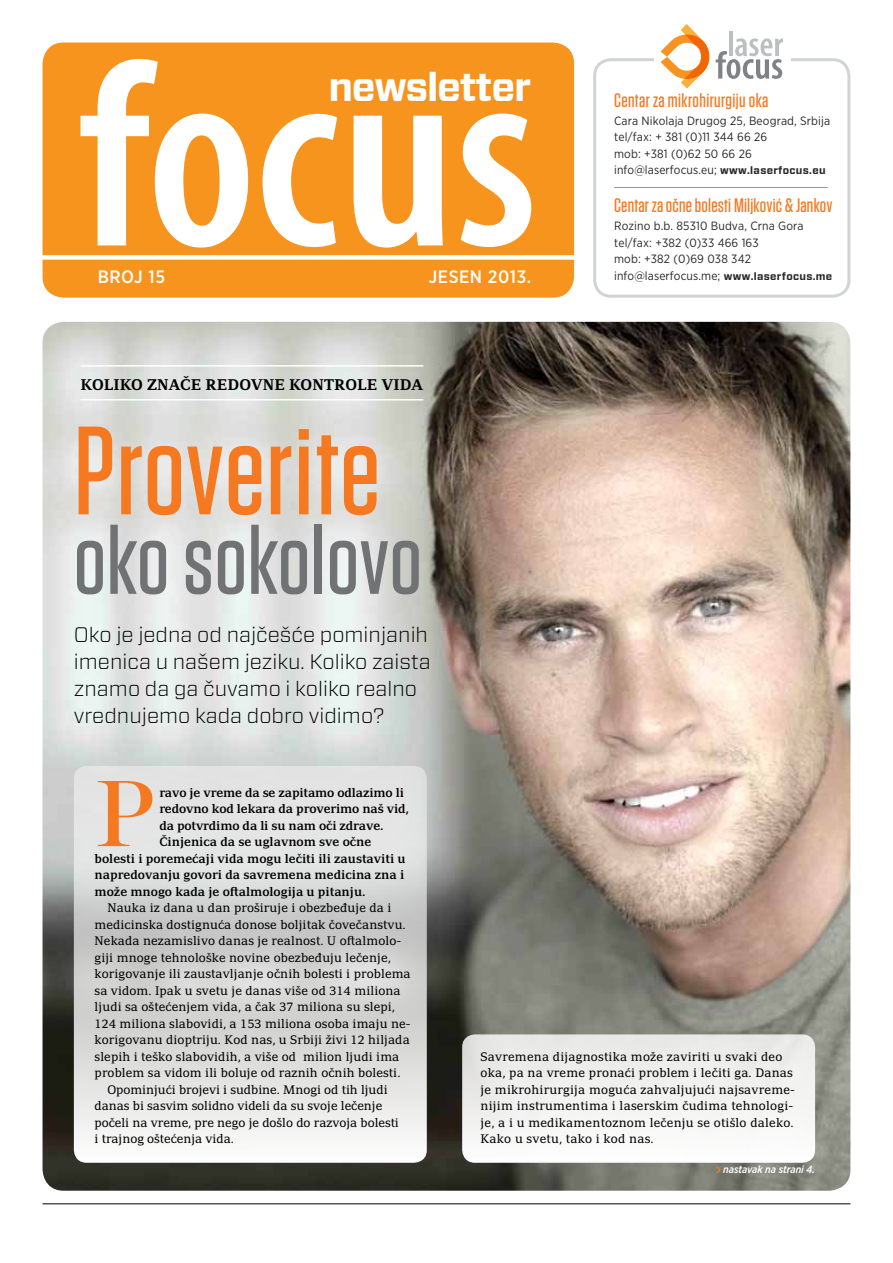
<style>
.page{position:relative;width:893px;height:1263px;background:#fff}
.page>*{position:absolute;margin:0;border:0;box-sizing:border-box;transform-origin:0 0}
.t1{font:500 125.4px "Tungsten";color:#f47920}
.t2{font:500 97.35px "Tungsten";color:#717273}
.t3{font:93.45px "Chronicle Display Semi";color:#f47920}
.t4{font:700 39.6px "Vitesse Sans";color:#fff}
.t5{font:300 21px/27px "Vitesse Sans";color:#000}
.t6{font:500 19.5px "Tungsten";letter-spacing:.01em;color:#f47920}
.t7{font:500 18px "Gotham Narrow";letter-spacing:.03em;color:#fff}
.t8{font:700 15px "PF Adamant Pro";letter-spacing:.01em;color:#000}
.t9{font:12px/16.5px "PF Adamant Pro";letter-spacing:.01em;color:#000}
.t10{font:600 12px "PF Adamant Pro";color:#000}
.t11{font:12px/16.5px "Gotham Narrow";letter-spacing:.01em;color:#292829}
.t12{font:italic 500 10.5px "Gotham Narrow";color:#fff}
.s1{font-family:"Vitesse Sans";font-weight:700;font-size:10.5px}
</style>
<div class="page">
<div style="left:593px;top:58px;width:257px;height:240px;border:3px solid #d1d3d4;border-radius:17px"></div>
<div style="left:654px;top:36px;width:136px;height:48px;background:#fff"></div>
<svg style="left:661px;top:24px;width:48px;height:65px"></svg>
<hr style="left:729px;top:31px;width:3px;height:25px;background:#bcbec0">
<svg style="left:716px;top:38px;width:67px;height:41px"></svg>
<hr style="left:614px;top:187px;width:214px;height:1px;background:#939598">
<div style="left:43px;top:43px;width:531px;height:255px;background:#f7941e;border-radius:21px"></div>
<svg style="left:81px;top:59px;width:167px;height:189px"></svg>
<svg style="left:263px;top:114px;width:74px;height:133px"></svg>
<svg style="left:354px;top:116px;width:89px;height:132px"></svg>
<svg style="left:461px;top:114px;width:70px;height:133px"></svg>
<div style="left:26px;top:255px;width:548px;height:5px;background:#fff"></div>
<img style="left:43px;top:322px;width:807px;height:869px">
<hr style="left:43px;top:1203px;width:807px;height:1px;background:#000">
<hr style="left:81px;top:365px;width:342px;height:2px;background:#fff">
<hr style="left:81px;top:399px;width:342px;height:1px;background:#fff">
<div style="left:462px;top:1034px;width:353px;height:129px;background:#f2f2f1;border-radius:13px"></div>
<svg style="left:74px;top:766px;width:353px;height:397px;background:#dddddc"></svg>
<svg style="left:717px;top:1167px;width:4px;height:6px"></svg>
<h3 class="t4" style="left:328px;top:61px;width:204px">newsletter</h3>
<h3 class="t6" style="left:614px;top:90px;width:156px">Centar za mikrohirurgiju oka</h3>
<p class="t11" style="left:614px;top:112px;width:218px">Cara Nikolaja Drugog 25, Beograd, Srbija tel/fax: + 381 (0)11 344 66 26<br>mob: +381 (0)62 50 66 26 info@laserfocus.eu; <span class="s1">www.laserfocus.eu</span></p>
<h3 class="t6" style="left:614px;top:195px;width:220px">Centar za očne bolesti Miljković &amp; Jankov</h3>
<p class="t11" style="left:614px;top:217px;width:191px">Rozino b.b. 85310 Budva, Crna Gora tel/fax: +382 (0)33 466 163<br>mob: +382 (0)69 038 342</p>
<h3 class="t7" style="left:98px;top:265px;width:69px">broj 15</h3>
<h3 class="t7" style="left:429px;top:265px;width:104px">JESEN 2013.</h3>
<p class="t11" style="left:614px;top:267px;width:220px">info@laserfocus.me; <span class="s1">www.laserfocus.me</span></p>
<p class="t8" style="left:81px;top:375px;width:344px">KOLIKO ZNAČE REDOVNE KONTROLE VIDA</p>
<h1 class="t1" style="left:74px;top:405px;width:308px">Proverite</h1>
<h2 class="t2" style="left:74px;top:509px;width:349px">oko sokolovo</h2>
<h3 class="t5" style="left:74px;top:620px;width:358px">Oko je jedna od najčešće pominjanih imenica u našem jeziku. Koliko zaista znamo da ga čuvamo i koliko realno vrednujemo kada dobro vidimo?</h3>
<h3 class="t3" style="left:95px;top:740px;width:62px">P</h3>
<p class="t10" style="left:159px;top:785px;width:246px">ravo je vreme da se zapitamo odlazimo li</p>
<p class="t10" style="left:159px;top:802px;width:251px">redovno kod lekara da proverimo naš vid,</p>
<p class="t10" style="left:159px;top:818px;width:225px">da potvrdimo da li su nam oči zdrave.</p>
<p class="t10" style="left:159px;top:835px;width:214px">Činjenica da se uglavnom sve očne</p>
<p class="t10" style="left:95px;top:851px;width:313px">bolesti i poremećaji vida mogu lečiti ili zaustaviti u</p>
<p class="t10" style="left:95px;top:868px;width:311px">napredovanju govori da savremena medicina zna i</p>
<p class="t10" style="left:95px;top:884px;width:272px">može mnogo kada je oftalmologija u pitanju.</p>
<p class="t9" style="left:107px;top:899px;width:286px">Nauka iz dana u dan proširuje i obezbeđuje da i</p>
<p class="t9" style="left:95px;top:916px;width:312px">medicinska dostignuća donose boljitak čovečanstvu.</p>
<p class="t9" style="left:95px;top:932px;width:308px">Nekada nezamislivo danas je realnost. U oftalmolo-</p>
<p class="t9" style="left:95px;top:949px;width:298px">giji mnoge tehnološke novine obezbeđuju lečenje,</p>
<p class="t9" style="left:95px;top:965px;width:318px">korigovanje ili zaustavljanje očnih bolesti i problema</p>
<p class="t9" style="left:95px;top:982px;width:308px">sa vidom. Ipak u svetu je danas više od 314 miliona</p>
<p class="t9" style="left:95px;top:998px;width:302px">ljudi sa oštećenjem vida, a čak 37 miliona su slepi,</p>
<p class="t9" style="left:95px;top:1015px;width:318px">124 miliona slabovidi, a 153 miliona osoba imaju ne-</p>
<p class="t9" style="left:95px;top:1031px;width:317px">korigovanu dioptriju. Kod nas, u Srbiji živi 12 hiljada</p>
<p class="t9" style="left:95px;top:1048px;width:306px">slepih i teško slabovidih, a više od milion ljudi ima</p>
<p class="t9" style="left:95px;top:1064px;width:307px">problem sa vidom ili boluje od raznih očnih bolesti.</p>
<p class="t9" style="left:107px;top:1081px;width:282px">Opominjući brojevi i sudbine. Mnogi od tih ljudi</p>
<p class="t9" style="left:95px;top:1097px;width:289px">danas bi sasvim solidno videli da su svoje lečenje</p>
<p class="t9" style="left:95px;top:1114px;width:306px">počeli na vreme, pre nego je došlo do razvoja bolesti</p>
<p class="t9" style="left:95px;top:1130px;width:141px">i trajnog oštećenja vida.</p>
<p class="t9" style="left:481px;top:1048px;width:316px">Savremena dijagnostika može zaviriti u svaki deo oka, pa na vreme pronaći problem i lečiti ga. Danas je mikrohirurgija moguća zahvaljujući najsavreme&shy;nijim instrumentima i laserskim čudima tehnologi&shy;je, a i u medikamentoznom lečenju se otišlo daleko.<br>Kako u svetu, tako i kod nas.</p>
<p class="t12" style="left:723px;top:1163px;width:94px">nastavak na strani 4.</p>
</div>
